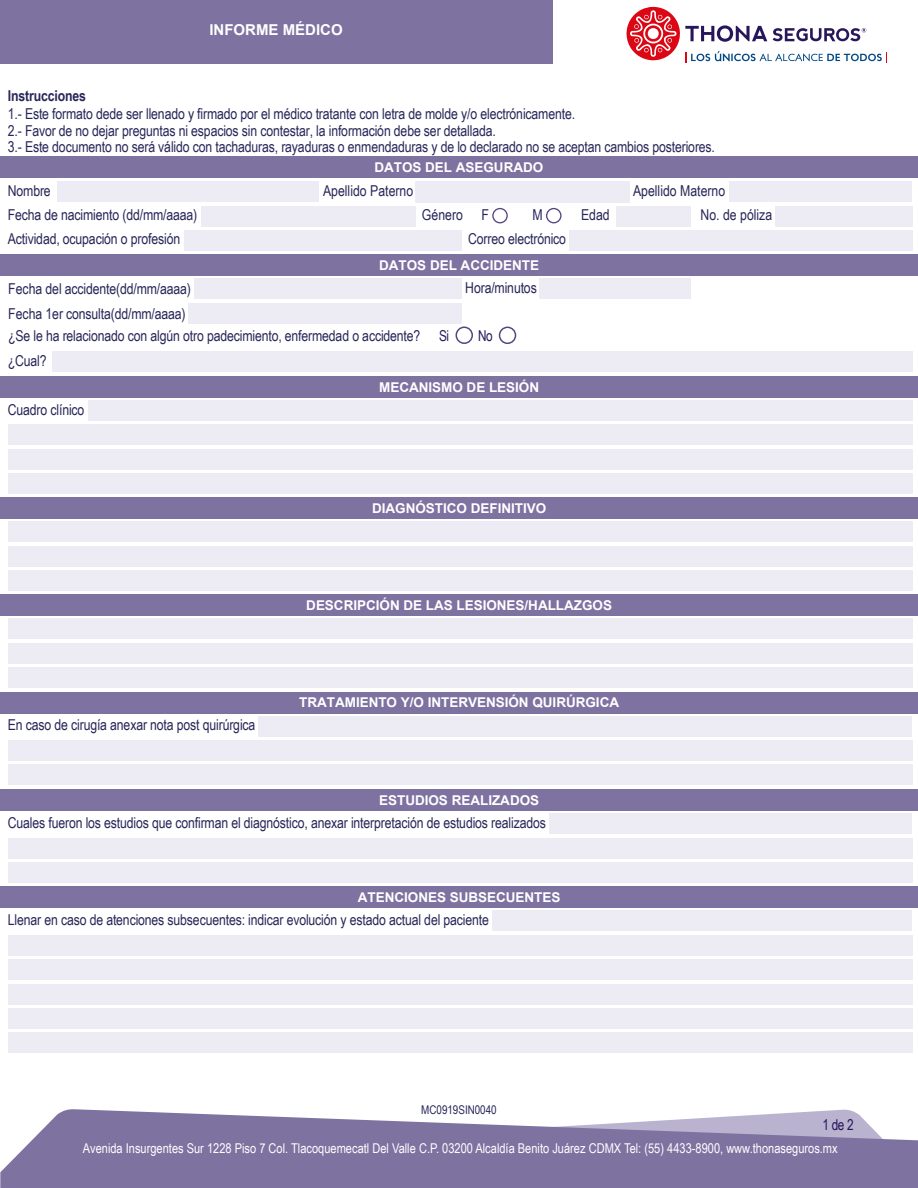
<style>
.page{position:relative;width:918px;height:1188px;background:#fff}
.page>*{position:absolute;margin:0;border:0;box-sizing:border-box;transform-origin:0 0}
.t1{font:15px/16.5px "Arial Narrow";letter-spacing:-.01em;color:#282658}
.t2{font:700 15px "Arial";color:#fff}
.t3{font:700 15px "Arial Narrow";letter-spacing:-.01em;color:#282658}
.t4{font:15px "Arial Narrow";color:#27175a;scale:.96 1}
.t5{font:700 13.5px "Arial";color:#fff}
.t6{font:13.5px "Arial Narrow";color:#fff}
.t7{font:12px "Arial Narrow";color:#282658}
</style>
<div class="page">
<svg style="left:627px;top:7px;width:260px;height:56px"></svg>
<div style="left:0;top:0;width:552px;height:63px;background:#7e72a1"></div>
<svg style="left:0;top:1109px;width:918px;height:79px;background:#958bb2"></svg>
<div style="left:0;top:157px;width:918px;height:21px;background:#7e72a1"></div>
<div style="left:616px;top:206px;width:75px;height:21px;background:#edecf4"></div>
<div style="left:775px;top:206px;width:137px;height:21px;background:#edecf4"></div>
<div style="left:201px;top:206px;width:214px;height:21px;background:#edecf4"></div>
<div style="left:184px;top:230px;width:278px;height:21px;background:#edecf4"></div>
<div style="left:569px;top:230px;width:343px;height:21px;background:#edecf4"></div>
<div style="left:415px;top:181px;width:215px;height:21px;background:#edecf4"></div>
<div style="left:730px;top:182px;width:182px;height:20px;background:#edecf4"></div>
<div style="left:57px;top:182px;width:262px;height:20px;background:#edecf4"></div>
<div style="left:492px;top:208px;width:16px;height:16px;border:1px solid #554680;border-radius:50%"></div>
<div style="left:546px;top:208px;width:16px;height:16px;border:1px solid #554680;border-radius:50%"></div>
<div style="left:0;top:254px;width:918px;height:22px;background:#7e72a1"></div>
<div style="left:0;top:376px;width:918px;height:22px;background:#7e72a1"></div>
<div style="left:539px;top:278px;width:152px;height:21px;background:#edecf4"></div>
<div style="left:52px;top:351px;width:860px;height:21px;background:#edecf4"></div>
<div style="left:88px;top:400px;width:824px;height:21px;background:#edecf4"></div>
<div style="left:8px;top:425px;width:904px;height:20px;background:#edecf4"></div>
<div style="left:8px;top:449px;width:904px;height:20px;background:#edecf4"></div>
<div style="left:0;top:692px;width:918px;height:21px;background:#7e72a1"></div>
<div style="left:259px;top:716px;width:653px;height:21px;background:#edecf4"></div>
<div style="left:8px;top:740px;width:904px;height:21px;background:#edecf4"></div>
<div style="left:8px;top:765px;width:904px;height:20px;background:#edecf4"></div>
<div style="left:0;top:789px;width:918px;height:22px;background:#7e72a1"></div>
<div style="left:550px;top:813px;width:362px;height:21px;background:#edecf4"></div>
<div style="left:8px;top:838px;width:904px;height:20px;background:#edecf4"></div>
<div style="left:8px;top:862px;width:904px;height:21px;background:#edecf4"></div>
<div style="left:0;top:886px;width:918px;height:22px;background:#7e72a1"></div>
<div style="left:493px;top:910px;width:419px;height:21px;background:#edecf4"></div>
<div style="left:8px;top:935px;width:904px;height:20px;background:#edecf4"></div>
<div style="left:8px;top:984px;width:904px;height:20px;background:#edecf4"></div>
<div style="left:8px;top:1008px;width:904px;height:21px;background:#edecf4"></div>
<div style="left:8px;top:1032px;width:904px;height:21px;background:#edecf4"></div>
<div style="left:8px;top:959px;width:904px;height:21px;background:#edecf4"></div>
<div style="left:8px;top:473px;width:904px;height:21px;background:#edecf4"></div>
<div style="left:0;top:497px;width:918px;height:22px;background:#7e72a1"></div>
<div style="left:8px;top:521px;width:904px;height:21px;background:#edecf4"></div>
<div style="left:8px;top:546px;width:904px;height:20px;background:#edecf4"></div>
<div style="left:8px;top:570px;width:904px;height:21px;background:#edecf4"></div>
<div style="left:0;top:595px;width:918px;height:21px;background:#7e72a1"></div>
<div style="left:8px;top:619px;width:904px;height:20px;background:#edecf4"></div>
<div style="left:8px;top:643px;width:904px;height:21px;background:#edecf4"></div>
<div style="left:8px;top:667px;width:904px;height:21px;background:#edecf4"></div>
<div style="left:194px;top:278px;width:268px;height:21px;background:#edecf4"></div>
<div style="left:188px;top:303px;width:274px;height:21px;background:#edecf4"></div>
<div style="left:456px;top:327px;width:17px;height:17px;border:2px solid #554680;border-radius:50%"></div>
<div style="left:499px;top:327px;width:17px;height:17px;border:2px solid #554680;border-radius:50%"></div>
<p class="t2" style="left:209px;top:20px;width:135px">INFORME MÉDICO</p>
<p class="t3" style="left:8px;top:85px;width:80px">Instrucciones</p>
<p class="t1" style="left:8px;top:105px;width:709px">1.- Este formato dede ser llenado y firmado por el médico tratante con letra de molde y/o electrónicamente.<br>2.- Favor de no dejar preguntas ni espacios sin contestar, la información debe ser detallada.<br>3.- Este documento no será válido con tachaduras, rayaduras o enmendaduras y de lo declarado no se aceptan cambios posteriores.</p>
<p class="t5" style="left:374px;top:159px;width:171px">DATOS DEL ASEGURADO</p>
<p class="t1" style="left:8px;top:182px;width:44px">Nombre</p>
<p class="t1" style="left:323px;top:182px;width:92px">Apellido Paterno</p>
<p class="t1" style="left:633px;top:182px;width:94px">Apellido Materno</p>
<p class="t1" style="left:8px;top:206px;width:191px">Fecha de nacimiento (dd/mm/aaaa)</p>
<p class="t1" style="left:422px;top:206px;width:68px">Género F</p>
<p class="t1" style="left:533px;top:206px;width:12px">M</p>
<p class="t1" style="left:581px;top:206px;width:30px">Edad</p>
<p class="t1" style="left:701px;top:206px;width:73px">No. de póliza</p>
<p class="t1" style="left:8px;top:230px;width:174px">Actividad, ocupación o profesión</p>
<p class="t1" style="left:468px;top:230px;width:99px">Correo electrónico</p>
<p class="t1" style="left:8px;top:276px;width:184px;line-height:24.5px">Fecha del accidente(dd/mm/aaaa)<br>Fecha 1er consulta(dd/mm/aaaa)</p>
<p class="t5" style="left:379px;top:256px;width:162px">DATOS DEL ACCIDENTE</p>
<p class="t1" style="left:465px;top:279px;width:73px">Hora/minutos</p>
<p class="t4" style="left:439px;top:324px;width:12px">Si</p>
<p class="t4" style="left:478px;top:324px;width:17px">No</p>
<p class="t1" style="left:8px;top:323px;width:414px;line-height:24.8px">¿Se le ha relacionado con algún otro padecimiento, enfermedad o accidente? ¿Cual?</p>
<p class="t1" style="left:8px;top:401px;width:78px">Cuadro clínico</p>
<p class="t5" style="left:379px;top:378px;width:162px">MECANISMO DE LESIÓN</p>
<p class="t5" style="left:372px;top:499px;width:176px">DIAGNÓSTICO DEFINITIVO</p>
<p class="t5" style="left:306px;top:596px;width:307px">DESCRIPCIÓN DE LAS LESIONES/HALLAZGOS</p>
<p class="t1" style="left:8px;top:716px;width:249px">En caso de cirugía anexar nota post quirúrgica</p>
<p class="t5" style="left:299px;top:694px;width:321px">TRATAMIENTO Y/O INTERVENSIÓN QUIRÚRGICA</p>
<p class="t5" style="left:379px;top:791px;width:162px">ESTUDIOS REALIZADOS</p>
<p class="t1" style="left:8px;top:814px;width:540px">Cuales fueron los estudios que confirman el diagnóstico, anexar interpretación de estudios realizados</p>
<p class="t5" style="left:358px;top:888px;width:204px">ATENCIONES SUBSECUENTES</p>
<p class="t1" style="left:8px;top:911px;width:483px">Llenar en caso de atenciones subsecuentes: indicar evolución y estado actual del paciente</p>
<p class="t7" style="left:421px;top:1100px;width:77px">MC0919SIN0040</p>
<p class="t4" style="left:823px;top:1114px;width:34px">1 de 2</p>
<p class="t6" style="left:83px;top:1139px;width:756px">Avenida Insurgentes Sur 1228 Piso 7 Col. Tlacoquemecatl Del Valle C.P. 03200 Alcaldía Benito Juárez CDMX Tel: (55) 4433-8900, www.thonaseguros.mx</p>
</div>
